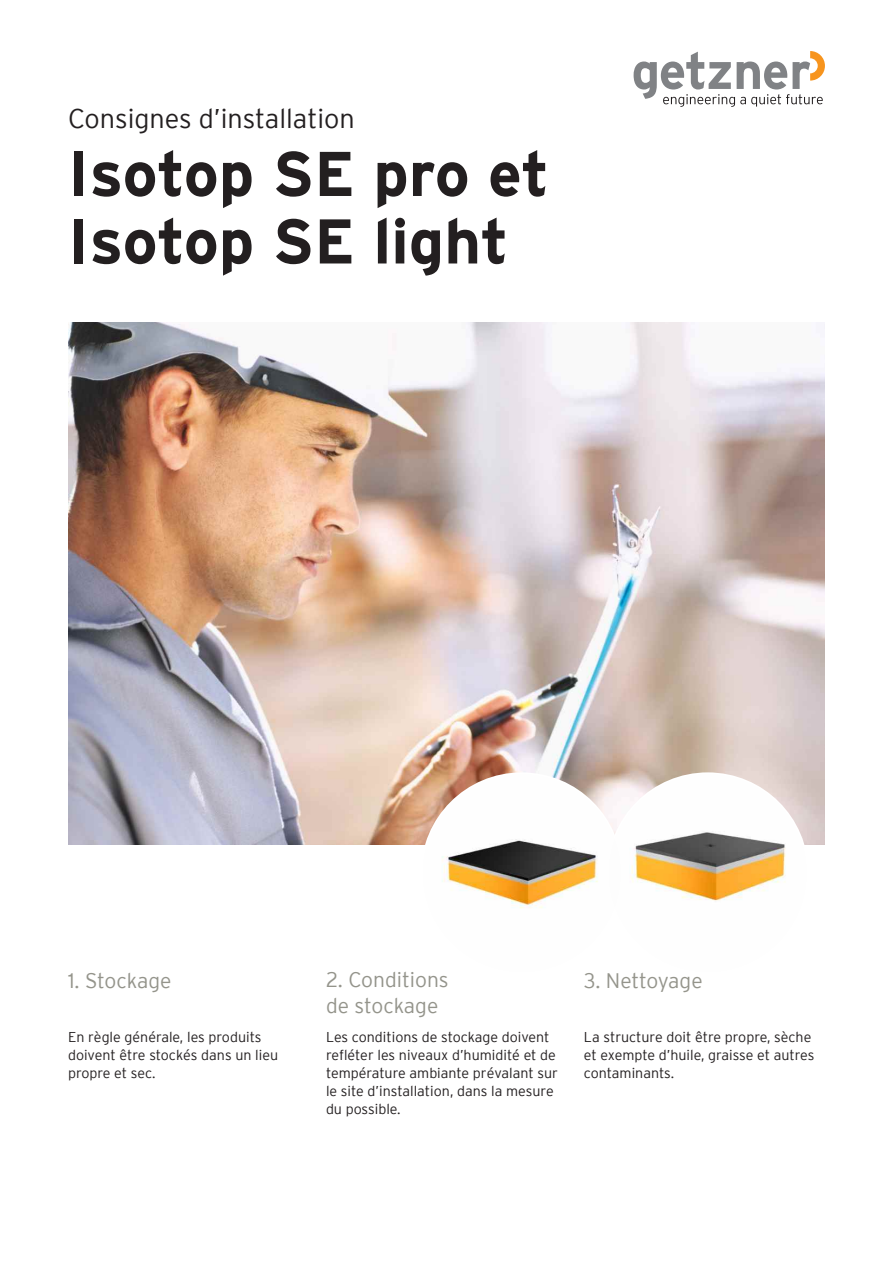
<style>
.page{position:relative;width:893px;height:1263px;background:#fff}
.page>*{position:absolute;margin:0;border:0;box-sizing:border-box;transform-origin:0 0}
.t1{font:700 63px/67.5px "Interstate";color:#231f20}
.t2{font:300 27px "Interstate";color:#231f20}
.t3{font:300 21px/25.5px "Interstate";color:#94948b}
.t4{font:300 14.25px/18px "Interstate";color:#231f20}
</style>
<div class="page">
<img style="left:68px;top:322px;width:757px;height:522px">
<div style="left:421px;top:772px;width:201px;height:202px;background:#fff;border-radius:50%"></div>
<div style="left:607px;top:772px;width:201px;height:202px;background:#fff;border-radius:50%"></div>
<img style="left:423px;top:774px;width:197px;height:198px;border-radius:99px">
<img style="left:609px;top:774px;width:197px;height:198px;border-radius:99px">
<svg style="left:634px;top:51px;width:191px;height:56px"></svg>
<h2 class="t2" style="left:68px;top:103px;width:288px">Consignes d’installation</h2>
<h1 class="t1" style="left:68px;top:145px;width:483px">Isotop SE pro et<br>Isotop SE light</h1>
<h3 class="t3" style="left:68px;top:968px;width:105px">1. Stockage</h3>
<p class="t4" style="left:68px;top:1028px;width:212px">En règle générale, les produits doivent être stockés dans un lieu propre et sec.</p>
<h3 class="t3" style="left:326px;top:967px;width:124px">2. Conditions de stockage</h3>
<p class="t4" style="left:326px;top:1028px;width:233px">Les conditions de stockage doivent refléter les niveaux d’humidité et de température ambiante prévalant sur le site d’installation, dans la mesure du possible.</p>
<h3 class="t3" style="left:584px;top:968px;width:120px">3. Nettoyage</h3>
<p class="t4" style="left:584px;top:1028px;width:232px">La structure doit être propre, sèche et exempte d’huile, graisse et autres contaminants.</p>
</div>
